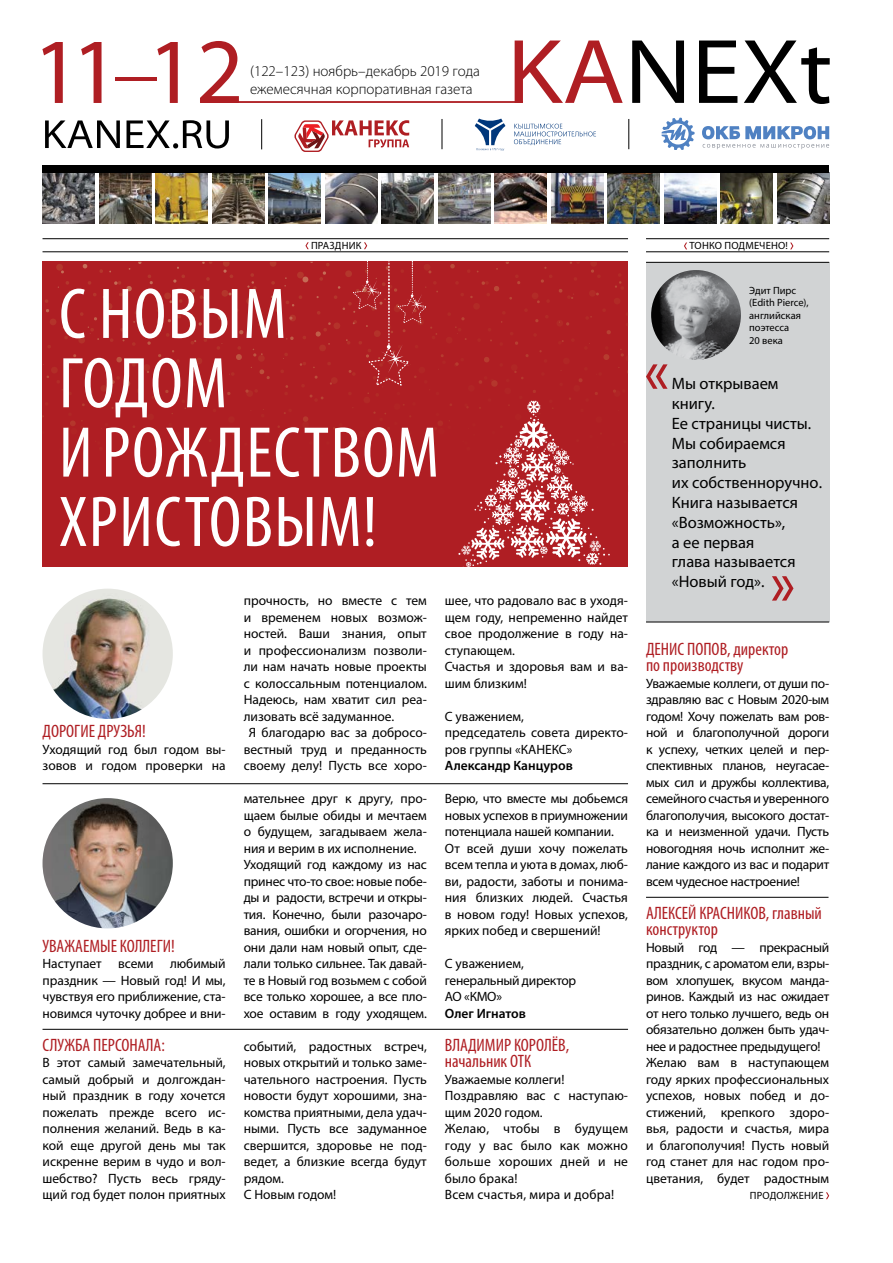
<style>
.page{position:relative;width:893px;height:1263px;background:#fff}
.page>*{position:absolute;margin:0;border:0;box-sizing:border-box;transform-origin:0 0}
.t1{font:93.75px "Myriad Pro";color:#af1e23}
.t2{font:semi-expanded 92.55px "Myriad Pro";color:#000}
.t3{font:condensed 72.45px/69.3px "Myriad Pro";letter-spacing:.02em;color:#fff}
.t4{font:condensed 18px/16.5px "Myriad Pro";color:#af1e23}
.t5{font:16.5px/19.8px "Myriad Pro";color:#000}
.t6{font:300 15px/18px "Myriad Pro";color:#000}
.t7{font:13.5px/16.5px "Myriad Pro";letter-spacing:-.005em;color:#000}
.t8{font:600 13.5px "Myriad Pro";color:#000}
.t9{font:10.5px/12.6px "Myriad Pro";color:#000}
.t10{font:10.5px "Myriad Pro";letter-spacing:.02em;color:#000}
.s1{font-weight:300}
.s2{color:#af1e23}
</style>
<div class="page">
<div style="left:42px;top:262px;width:586px;height:305px;background:#af1e23"></div>
<img style="left:325px;top:172px;width:52px;height:52px">
<img style="left:43px;top:172px;width:51px;height:52px">
<img style="left:382px;top:172px;width:52px;height:52px">
<img style="left:99px;top:172px;width:52px;height:52px">
<img style="left:438px;top:172px;width:52px;height:52px">
<img style="left:156px;top:172px;width:51px;height:52px">
<img style="left:495px;top:172px;width:52px;height:52px">
<img style="left:212px;top:172px;width:52px;height:52px">
<img style="left:551px;top:172px;width:52px;height:52px">
<img style="left:664px;top:172px;width:52px;height:52px">
<img style="left:777px;top:172px;width:52px;height:52px">
<img style="left:269px;top:172px;width:51px;height:52px">
<img style="left:608px;top:172px;width:52px;height:52px">
<img style="left:721px;top:172px;width:52px;height:52px">
<svg style="left:305px;top:242px;width:4px;height:7px"></svg>
<svg style="left:364px;top:242px;width:3px;height:7px"></svg>
<hr style="left:43px;top:238px;width:585px;height:1px;background:#000">
<hr style="left:43px;top:251px;width:585px;height:1px;background:#000">
<div style="left:43px;top:165px;width:786px;height:7px;background:#000"></div>
<svg style="left:475px;top:119px;width:30px;height:32px"></svg>
<svg style="left:514px;top:124px;width:82px;height:21px"></svg>
<svg style="left:662px;top:118px;width:33px;height:31px"></svg>
<svg style="left:702px;top:126px;width:127px;height:23px"></svg>
<hr style="left:442px;top:119px;width:1px;height:30px;background:#000">
<hr style="left:628px;top:119px;width:1px;height:30px;background:#000">
<hr style="left:261px;top:119px;width:1px;height:30px;background:#000">
<svg style="left:200px;top:101px;width:323px;height:2px"></svg>
<svg style="left:294px;top:120px;width:115px;height:32px"></svg>
<hr style="left:646px;top:897px;width:182px;height:1px;background:#000">
<svg style="left:826px;top:1192px;width:3px;height:7px"></svg>
<div style="left:646px;top:262px;width:183px;height:360px;background:#d1d3d4"></div>
<svg style="left:646px;top:364px;width:21px;height:25px"></svg>
<svg style="left:772px;top:576px;width:21px;height:25px"></svg>
<hr style="left:646px;top:238px;width:183px;height:1px;background:#000">
<hr style="left:646px;top:251px;width:183px;height:1px;background:#000">
<hr style="left:646px;top:622px;width:183px;height:1px;background:#000">
<hr style="left:646px;top:262px;width:183px;height:1px;background:#000">
<img style="left:651px;top:270px;width:90px;height:90px;border-radius:45px">
<svg style="left:684px;top:243px;width:3px;height:6px"></svg>
<svg style="left:790px;top:243px;width:3px;height:6px"></svg>
<svg style="left:45px;top:120px;width:184px;height:29px"></svg>
<hr style="left:43px;top:1029px;width:585px;height:1px;background:#000">
<hr style="left:43px;top:783px;width:585px;height:1px;background:#000">
<img style="left:43px;top:589px;width:130px;height:130px;border-radius:65px">
<img style="left:43px;top:798px;width:130px;height:130px;border-radius:65px">
<h1 class="t1" style="left:33px;top:14px;width:213px">11<span class="s1">–</span>12</h1>
<p class="t6" style="left:250px;top:62px;width:231px">(122–123) ноябрь–декабрь 2019 года ежемесячная корпоративная газета</p>
<h2 class="t2" style="left:507px;top:14px;width:327px"><span class="s2">KA</span>NEXt</h2>
<p class="t10" style="left:311px;top:239px;width:52px">ПРАЗДНИК</p>
<h3 class="t3" style="left:59px;top:278px;width:382px">С НОВЫМ<br>ГОДОМ<br>И РОЖДЕСТВОМ<br>ХРИСТОВЫМ!</h3>
<p class="t10" style="left:689px;top:239px;width:100px">ТОНКО ПОДМЕЧЕНО!</p>
<p class="t9" style="left:749px;top:284px;width:61px">Эдит Пирс (Edith Pierce), английская поэтесса<br>20 века</p>
<p class="t5" style="left:672px;top:373px;width:152px">Мы открываем книгу.<br>Ее страницы чисты.<br>Мы собираемся заполнить<br>их собственноручно.<br>Книга называется «Возможность»,<br>а ее первая<br>глава называется «Новый год».</p>
<h3 class="t4" style="left:43px;top:723px;width:105px">ДОРОГИЕ ДРУЗЬЯ!</h3>
<p class="t7" style="left:43px;top:741px;width:185px">Уходящий год был годом вы&shy;зовов и годом проверки на</p>
<h3 class="t4" style="left:43px;top:937px;width:134px">УВАЖАЕМЫЕ КОЛЛЕГИ!</h3>
<p class="t7" style="left:43px;top:955px;width:185px;text-align:justify">Наступает всеми любимый праздник — Новый год! И мы, чувствуя его приближение, ста&shy;новимся чуточку добрее и вни-</p>
<h3 class="t4" style="left:43px;top:1036px;width:124px">СЛУЖБА ПЕРСОНАЛА:</h3>
<p class="t7" style="left:43px;top:1054px;width:185px;text-align:justify">В этот самый замечательный, самый добрый и долгождан&shy;ный праздник в году хочется пожелать прежде всего ис&shy;полнения желаний. Ведь в ка&shy;кой еще другой день мы так искренне верим в чудо и вол&shy;шебство? Пусть весь гряду&shy;щий год будет полон приятных</p>
<p class="t7" style="left:244px;top:592px;width:185px">прочность, но вместе с тем</p>
<p class="t7" style="left:244px;top:609px;width:185px">и временем новых возмож-</p>
<p class="t7" style="left:244px;top:625px;width:185px">ностей. Ваши знания, опыт</p>
<p class="t7" style="left:244px;top:642px;width:185px">и профессионализм позволи-</p>
<p class="t7" style="left:244px;top:658px;width:185px">ли нам начать новые проекты</p>
<p class="t7" style="left:244px;top:675px;width:185px">с колоссальным потенциалом.</p>
<p class="t7" style="left:244px;top:691px;width:185px">Надеюсь, нам хватит сил реа-</p>
<p class="t7" style="left:244px;top:708px;width:152px">лизовать всё задуманное.</p>
<p class="t7" style="left:249px;top:724px;width:179px">Я благодарю вас за добросо-</p>
<p class="t7" style="left:244px;top:741px;width:185px">вестный труд и преданность</p>
<p class="t7" style="left:244px;top:757px;width:185px">своему делу! Пусть все хоро-</p>
<p class="t7" style="left:244px;top:790px;width:185px">мательнее друг к другу, про&shy;щаем былые обиды и мечтаем о будущем, загадываем жела&shy;ния и верим в их исполнение.<br>Уходящий год каждому из нас принес что-то свое: новые побе&shy;ды и радости, встречи и откры&shy;тия. Конечно, были разочаро&shy;вания, ошибки и огорчения, но они дали нам новый опыт, сде&shy;лали только сильнее. Так давай&shy;те в Новый год возьмем с собой все только хорошее, а все пло&shy;хое оставим в году уходящем.</p>
<p class="t7" style="left:244px;top:1038px;width:185px">событий, радостных встреч, новых открытий и только заме&shy;чательного настроения. Пусть новости будут хорошими, зна&shy;комства приятными, дела удач&shy;ными. Пусть все задуманное свершится, здоровье не под&shy;ведет, а близкие всегда будут рядом.<br>С Новым годом!</p>
<p class="t7" style="left:445px;top:592px;width:185px">шее, что радовало вас в уходя&shy;щем году, непременно найдет свое продолжение в году на&shy;ступающем.<br>Счастья и здоровья вам и ва&shy;шим близким!</p>
<p class="t7" style="left:445px;top:708px;width:185px">С уважением,<br>председатель совета директо&shy;ров группы «КАНЕКС»</p>
<p class="t8" style="left:445px;top:757px;width:129px">Александр Канцуров</p>
<p class="t7" style="left:445px;top:790px;width:185px">Верю, что вместе мы добьемся новых успехов в приумножении потенциала нашей компании.<br>От всей души хочу пожелать всем тепла и уюта в домах, люб&shy;ви, радости, заботы и понима&shy;ния близких людей. Счастья в новом году! Новых успехов, ярких побед и свершений!</p>
<p class="t7" style="left:445px;top:955px;width:133px">С уважением, генеральный директор<br>АО «КМО»</p>
<p class="t8" style="left:445px;top:1004px;width:83px">Олег Игнатов</p>
<h3 class="t4" style="left:445px;top:1036px;width:126px">ВЛАДИМИР КОРОЛЁВ, начальник ОТК</h3>
<p class="t7" style="left:445px;top:1071px;width:185px">Уважаемые коллеги!<br>Поздравляю вас с наступаю&shy;щим 2020 годом.<br>Желаю, чтобы в будущем году у вас было как можно больше хороших дней и не было брака!<br>Всем счастья, мира и добра!</p>
<h3 class="t4" style="left:646px;top:640px;width:144px">ДЕНИС ПОПОВ, директор по производству</h3>
<p class="t7" style="left:646px;top:675px;width:185px;text-align:justify">Уважаемые коллеги, от души по&shy;здравляю вас с Новым 2020-ым годом! Хочу пожелать вам ров&shy;ной и благополучной дороги к успеху, четких целей и пер&shy;спективных планов, неугасае&shy;мых сил и дружбы коллектива, семейного счастья и уверенного благополучия, высокого достат&shy;ка и неизменной удачи. Пусть новогодняя ночь исполнит же&shy;лание каждого из вас и подарит всем чудесное настроение!</p>
<h3 class="t4" style="left:646px;top:904px;width:177px">АЛЕКСЕЙ КРАСНИКОВ, главный конструктор</h3>
<p class="t7" style="left:646px;top:939px;width:185px">Новый год — прекрасный праздник, с ароматом ели, взры&shy;вом хлопушек, вкусом манда&shy;ринов. Каждый из нас ожидает от него только лучшего, ведь он обязательно должен быть удач&shy;нее и радостнее предыдущего!<br>Желаю вам в наступающем году ярких профессиональных успехов, новых побед и до&shy;стижений, крепкого здоро&shy;вья, радости и счастья, мира и благополучия! Пусть новый год станет для нас годом про&shy;цветания, будет радостным</p>
<p class="t10" style="left:750px;top:1189px;width:75px">ПРОДОЛЖЕНИЕ</p>
</div>
